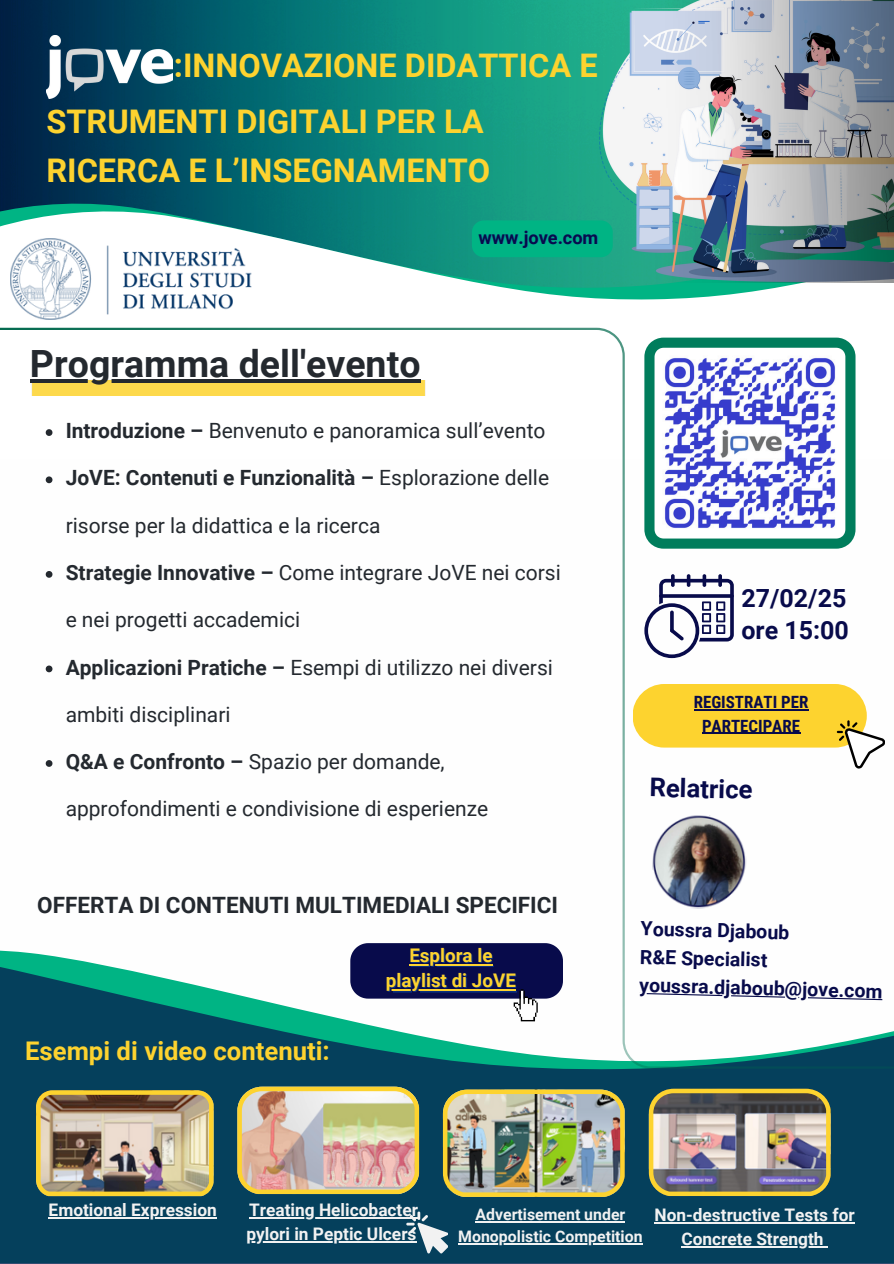
<style>
.page{position:relative;width:894px;height:1264px;background:#fff}
.page>*{position:absolute;margin:0;border:0;box-sizing:border-box;transform-origin:0 0}
.t1{font:700 37.5px "Roboto";color:#24292f}
.t2{font:700 32.55px/48.3px "Roboto";color:#fdd32f}
.t3{font:700 25.65px "Roboto";color:#fdd32f}
.t4{font:700 25.65px "Roboto";color:#080b4b}
.t5{font:700 25.05px "Roboto";color:#080b4b}
.t6{font:700 22.5px "Roboto";color:#24292f}
.t7{font:21px "Roboto";color:#24292f}
.t8{font:700 21px "Roboto";color:#24292f}
.t9{font:700 19.5px "Roboto";color:#080b4b}
.t10{font:700 18.75px "Roboto";color:#fdd32f}
.t11{font:700 18.15px "Roboto";color:#080b4b}
.t12{font:700 17.25px "Roboto";color:#f2f2f2}
.t13{font:700 16.95px/23.2px "Roboto Condensed";color:#080b4b;text-align:center}
.t14{font:700 15.9px "Roboto";color:#f2f2f2}
.s1{font-weight:700}
.s2{font-weight:400}
</style>
<div class="page">
<img style="left:0;top:0;width:893px;height:1263px">
<hr style="left:409px;top:963px;width:83px;height:2px;background:#fdd32f">
<hr style="left:386px;top:989px;width:129px;height:2px;background:#fdd32f">
<img style="left:10px;top:239px;width:241px;height:81px">
<img style="left:443px;top:1089px;width:181px;height:107px">
<img style="left:648px;top:1088px;width:181px;height:107px">
<hr style="left:49px;top:1217px;width:168px;height:1px;background:#f2f2f2">
<hr style="left:249px;top:1217px;width:169px;height:1px;background:#f2f2f2">
<hr style="left:246px;top:1241px;width:170px;height:1px;background:#f2f2f2">
<hr style="left:475px;top:1221px;width:150px;height:1px;background:#f2f2f2">
<hr style="left:458px;top:1242px;width:184px;height:1px;background:#f2f2f2">
<hr style="left:654px;top:1222px;width:200px;height:1px;background:#f2f2f2">
<hr style="left:681px;top:1246px;width:142px;height:1px;background:#f2f2f2">
<p class="t2" style="left:174px;top:42px;width:425px">:INNOVAZIONE DIDATTICA E</p>
<p class="t2" style="left:46px;top:98px;width:445px">STRUMENTI DIGITALI PER LA<br>RICERCA E L’INSEGNAMENTO</p>
<p class="t1" style="left:30px;top:342px;width:392px">Programma dell'evento</p>
<p class="t11" style="left:478px;top:227px;width:121px">www.jove.com</p>
<p class="t7" style="left:66px;top:419px;width:481px"><span class="s1">Introduzione –</span> Benvenuto e panoramica sull’evento</p>
<p class="t8" style="left:66px;top:466px;width:485px">JoVE: Contenuti e Funzionalità – <span class="s2">Esplorazione delle</span></p>
<p class="t7" style="left:66px;top:513px;width:316px">risorse per la didattica e la ricerca</p>
<h2 class="t7" style="left:66px;top:560px;width:496px"><span class="s1">Strategie Innovative –</span> Come integrare JoVE nei corsi</h2>
<h2 class="t7" style="left:66px;top:608px;width:236px">e nei progetti accademici</h2>
<h2 class="t7" style="left:66px;top:655px;width:488px"><span class="s1">Applicazioni Pratiche –</span> Esempi di utilizzo nei diversi</h2>
<h2 class="t7" style="left:66px;top:702px;width:166px">ambiti disciplinari</h2>
<p class="t7" style="left:66px;top:749px;width:380px"><span class="s1">Q&amp;A e Confronto –</span> Spazio per domande,</p>
<p class="t7" style="left:66px;top:797px;width:424px">approfondimenti e condivisione di esperienze</p>
<p class="t6" style="left:37px;top:892px;width:522px">OFFERTA DI CONTENUTI MULTIMEDIALI SPECIFICI</p>
<h3 class="t3" style="left:25px;top:1036px;width:306px">Esempi di video contenuti:</h3>
<p class="t10" style="left:409px;top:944px;width:85px">Esplora le</p>
<p class="t10" style="left:386px;top:970px;width:131px">playlist di JoVE</p>
<h3 class="t5" style="left:741px;top:583px;width:106px">27/02/25</h3>
<h1 class="t5" style="left:741px;top:616px;width:109px">ore 15:00</h1>
<p class="t13" style="left:693px;top:690px;width:116px">REGISTRATI PER<br>PARTECIPARE</p>
<p class="t4" style="left:649px;top:772px;width:104px;rotate:1deg">Relatrice</p>
<p class="t9" style="left:640px;top:917px;width:150px;rotate:1deg">Youssra Djaboub</p>
<p class="t9" style="left:640px;top:946px;width:129px;rotate:1deg">R&amp;E Specialist</p>
<p class="t9" style="left:639px;top:974px;width:245px;rotate:1deg">youssra.djaboub@jove.com</p>
<p class="t12" style="left:49px;top:1200px;width:170px">Emotional Expression</p>
<h4 class="t12" style="left:249px;top:1200px;width:170px">Treating Helicobacter</h4>
<p class="t12" style="left:246px;top:1224px;width:171px">pylori in Peptic Ulcers</p>
<p class="t14" style="left:475px;top:1205px;width:151px">Advertisement under</p>
<p class="t14" style="left:458px;top:1227px;width:186px">Monopolistic Competition</p>
<h3 class="t12" style="left:654px;top:1205px;width:202px">Non-destructive Tests for</h3>
<p class="t12" style="left:681px;top:1228px;width:144px">Concrete Strength</p>
</div>
